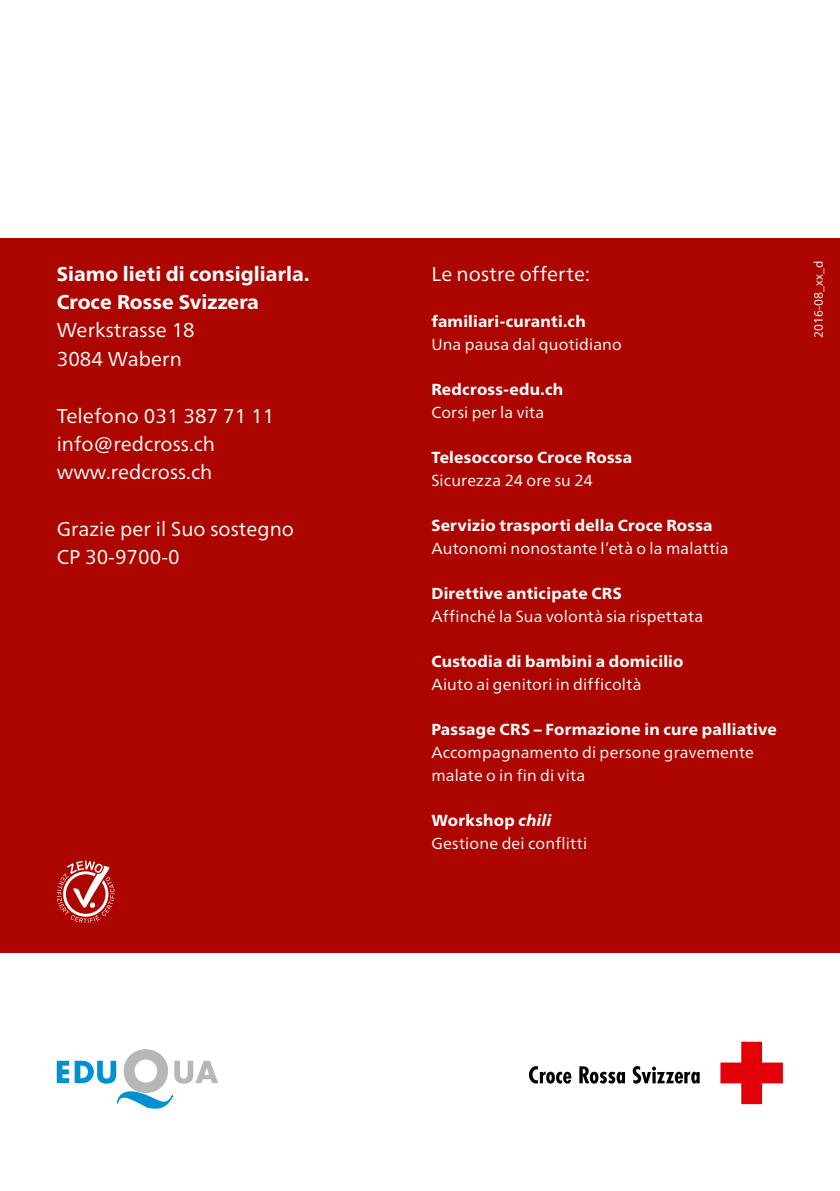
<style>
.page{position:relative;width:840px;height:1191px;background:#fff}
.page>*{position:absolute;margin:0;border:0;box-sizing:border-box;transform-origin:0 0}
.t1{font:20px/28.4px "Frutiger Neue LTW1 G";letter-spacing:.005em;color:#fff}
.t2{font:800 20px "Frutiger Neue LTW1 G";letter-spacing:.005em;color:#fff}
.t3{font:16px/22.6px "Frutiger Neue LTW1 G";letter-spacing:.01em;color:#fff}
.t4{font:800 16px "Frutiger Neue LTW1 G";letter-spacing:.015em;color:#fff}
.t5{font:12px "Frutiger Neue LTW1 G";color:#fff}
.s1{font-weight:800}
.s2{font-weight:800;font-style:italic}
</style>
<div class="page">
<div style="left:0;top:238px;width:839px;height:714px;background:#ad0500"></div>
<svg style="left:57px;top:860px;width:58px;height:63px"></svg>
<svg style="left:57px;top:1060px;width:12px;height:23px"></svg>
<svg style="left:75px;top:1049px;width:143px;height:59px"></svg>
<svg style="left:528px;top:1066px;width:43px;height:17px"></svg>
<svg style="left:632px;top:1066px;width:67px;height:17px"></svg>
<svg style="left:720px;top:1041px;width:62px;height:63px"></svg>
<svg style="left:579px;top:1066px;width:45px;height:17px"></svg>
<p class="t2" style="left:57px;top:262px;width:254px">Siamo lieti di consigliarla.</p>
<p class="t1" style="left:431px;top:259px;width:160px">Le nostre offerte:</p>
<p class="t5" style="left:811px;top:337px;width:78px;rotate:-90deg">2016-08_xx_d</p>
<p class="t2" style="left:57px;top:290px;width:203px">Croce Rosse Svizzera</p>
<p class="t1" style="left:57px;top:316px;width:139px">Werkstrasse 18<br>3084 Wabern</p>
<p class="t4" style="left:431px;top:312px;width:156px">familiari-curanti.ch</p>
<p class="t3" style="left:431px;top:332px;width:192px">Una pausa dal quotidiano</p>
<p class="t4" style="left:431px;top:380px;width:133px">Redcross-edu.ch</p>
<p class="t3" style="left:431px;top:400px;width:114px">Corsi per la vita</p>
<p class="t4" style="left:431px;top:448px;width:202px">Telesoccorso Croce Rossa</p>
<p class="t3" style="left:431px;top:469px;width:163px">Sicurezza 24 ore su 24</p>
<p class="t4" style="left:431px;top:516px;width:282px">Servizio trasporti della Croce Rossa</p>
<p class="t3" style="left:431px;top:537px;width:298px">Autonomi nonostante l’età o la malattia</p>
<p class="t4" style="left:431px;top:584px;width:192px">Direttive anticipate CRS</p>
<p class="t3" style="left:431px;top:605px;width:273px">Affinché la Sua volontà sia rispettata</p>
<p class="t4" style="left:431px;top:652px;width:253px">Custodia di bambini a domicilio</p>
<p class="t3" style="left:431px;top:673px;width:211px">Aiuto ai genitori in difficoltà</p>
<p class="t4" style="left:431px;top:720px;width:347px">Passage CRS – Formazione in cure palliative</p>
<p class="t3" style="left:431px;top:741px;width:324px">Accompagnamento di persone gravemente malate o in fin di vita</p>
<p class="t3" style="left:431px;top:809px;width:157px"><span class="s1">Workshop</span> <span class="s2">chili<br></span>Gestione dei conflitti</p>
<p class="t1" style="left:57px;top:401px;width:219px">Telefono 031 387 71 11 info@redcross.ch www.redcross.ch</p>
<p class="t1" style="left:57px;top:514px;width:239px">Grazie per il Suo sostegno<br>CP 30-9700-0</p>
</div>
